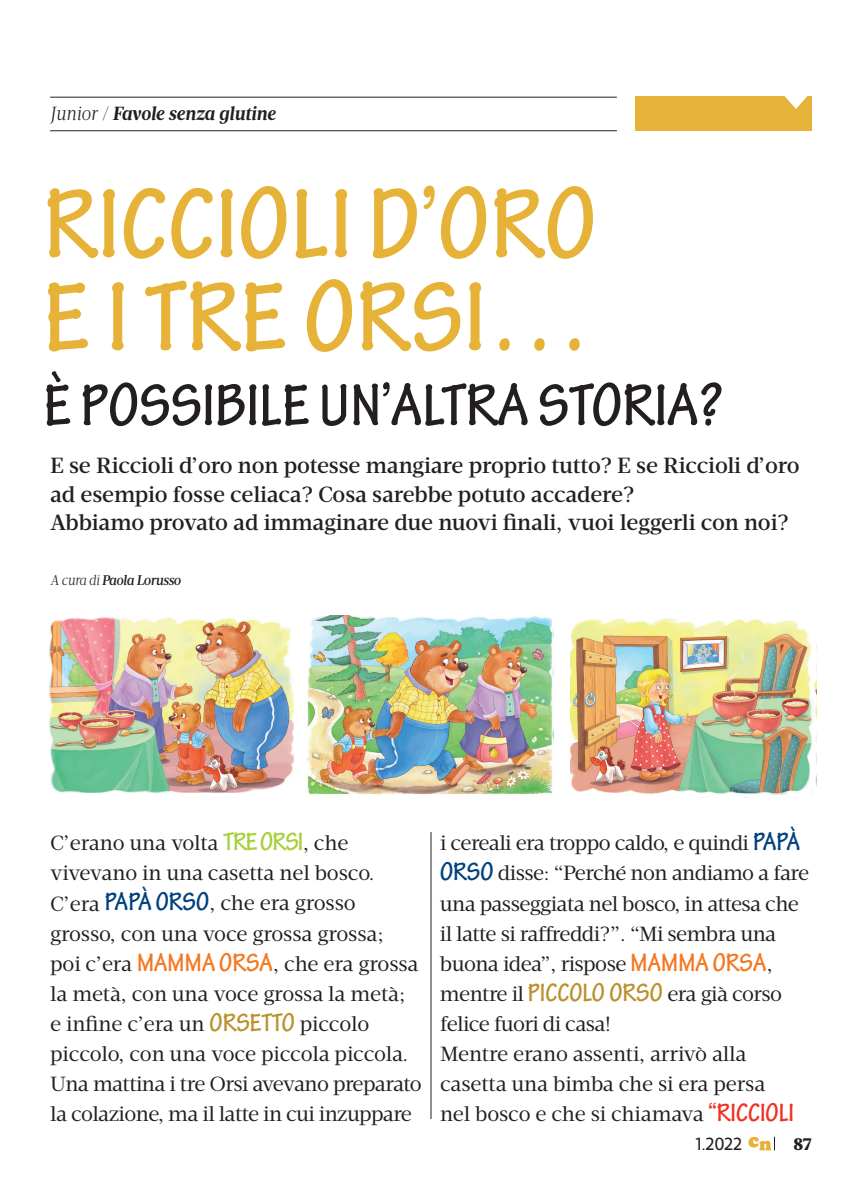
<style>
.page{position:relative;width:862px;height:1202px;background:#fff}
.page>*{position:absolute;margin:0;border:0;box-sizing:border-box;transform-origin:0 0}
.t1{font:700 condensed 105px/93px "Tekton Pro";letter-spacing:.01em;color:#e6b238}
.t2{font:700 condensed 63px "Tekton Pro";color:#231f20}
.t3{font:500 22.5px/28.5px "Velino Text";letter-spacing:-.01em;color:#231f20}
.t4{font:21px/30px "Velino Text";letter-spacing:-.025em;color:#231f20}
.t5{font:italic 700 19.5px "Velino Text";letter-spacing:-.01em;color:#231f20}
.t6{font:18px "Velino Sans";color:#231f20}
.t7{font:800 18px "Acta";color:#231f20}
.t8{font:italic 500 14.4px "Velino Text";letter-spacing:-.03em;color:#231f20}
.s1{font-weight:300}
.s2{font-family:"Tekton Pro";font-weight:700;font-stretch:condensed;font-size:27px;color:#a9cf3a}
.s3{font-family:"Tekton Pro";font-weight:700;font-stretch:condensed;font-size:27px;color:#01417f}
.s4{font-family:"Tekton Pro";font-weight:700;font-stretch:condensed;font-size:27px;color:#f47721}
.s5{font-family:"Tekton Pro";font-weight:700;font-stretch:condensed;font-size:27px;color:#bb912e}
.s6{font-family:"Tekton Pro";font-weight:700;font-stretch:condensed;font-size:27px;color:#ef3122}
</style>
<div class="page">
<hr style="left:50px;top:97px;width:566px;height:1px;background:#231f20">
<hr style="left:50px;top:130px;width:566px;height:1px;background:#231f20">
<svg style="left:748px;top:1136px;width:27px;height:14px"></svg>
<div style="left:634px;top:97px;width:177px;height:34px;background:#e6b238"></div>
<svg style="left:784px;top:96px;width:23px;height:13px"></svg>
<hr style="left:430px;top:832px;width:1px;height:287px;background:#231f20">
<img style="left:49px;top:617px;width:245px;height:176px">
<img style="left:307px;top:615px;width:246px;height:179px">
<img style="left:570px;top:618px;width:245px;height:177px">
<p class="t5" style="left:50px;top:101px;width:227px"><span class="s1">Junior /</span> Favole senza glutine</p>
<h1 class="t1" style="left:44px;top:179px;width:554px">RICCIOLI D’ORO<br>E I TRE ORSI…</h1>
<h2 class="t2" style="left:44px;top:368px;width:680px">È POSSIBILE UN’ALTRA STORIA?</h2>
<p class="t3" style="left:50px;top:451px;width:751px">E se Riccioli d’oro non potesse mangiare proprio tutto? E se Riccioli d’oro ad esempio fosse celiaca? Cosa sarebbe potuto accadere?<br>Abbiamo provato ad immaginare due nuovi finali, vuoi leggerli con noi?</p>
<p class="t8" style="left:50px;top:571px;width:132px"><span class="s1">A cura di</span> Paola Lorusso</p>
<p class="t4" style="left:50px;top:828px;width:373px">C’erano una volta <span class="s2">TRE ORSI</span>, che vivevano in una casetta nel bosco.<br>C’era <span class="s3">PAPÀ ORSO</span>, che era grosso grosso, con una voce grossa grossa;<br>poi c’era <span class="s4">MAMMA ORSA</span>, che era grossa la metà, con una voce grossa la metà; e infine c’era un <span class="s5">ORSETTO</span> piccolo piccolo, con una voce piccola piccola.<br>Una mattina i tre Orsi avevano preparato la colazione, ma il latte in cui inzuppare</p>
<p class="t4" style="left:440px;top:828px;width:370px">i cereali era troppo caldo, e quindi <span class="s3">PAPÀ ORSO</span> disse: “Perché non andiamo a fare una passeggiata nel bosco, in attesa che il latte si raffreddi?”. “Mi sembra una buona idea”, rispose <span class="s4">MAMMA ORSA</span>, mentre il <span class="s5">PICCOLO ORSO</span> era già corso felice fuori di casa!<br>Mentre erano assenti, arrivò alla casetta una bimba che si era persa<br>nel bosco e che si chiamava <span class="s6">“RICCIOLI</span></p>
<p class="t6" style="left:695px;top:1133px;width:48px">1.2022</p>
<p class="t7" style="left:793px;top:1133px;width:20px">87</p>
</div>
